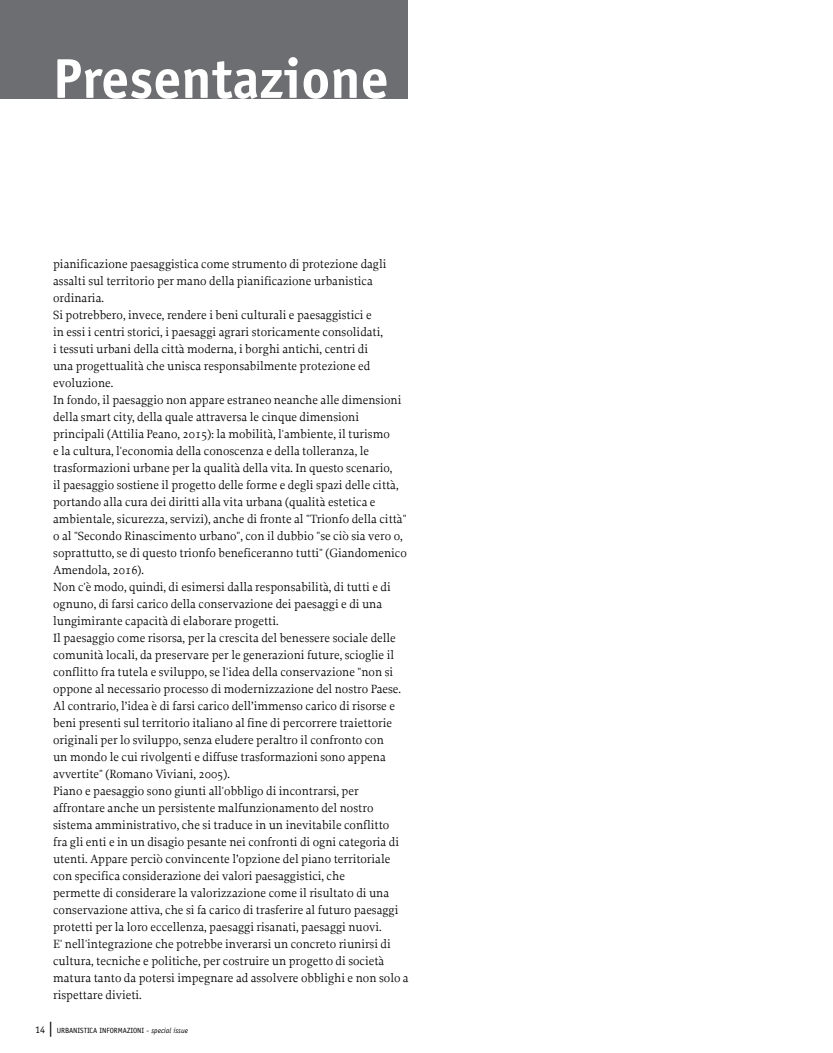
<style>
.page{position:relative;width:833px;height:1053px;background:#fff}
.page>*{position:absolute;margin:0;border:0;box-sizing:border-box;transform-origin:0 0}
.t1{font:700 56.25px "Officina Sans Std";color:#fff}
.t2{font:12.5px/17px "Proforma";color:#000}
.t3{font:7.5px "Officina Sans Std";color:#000}
.s1{font-size:10px}
.s2{font-size:15px}
.s3{font-style:italic}
</style>
<div class="page">
<div style="left:0;top:0;width:407px;height:98px;background:#6d6e71"></div>
<p class="t1" style="left:53px;top:44px;width:337px">Presentazione</p>
<p class="t2" style="left:53px;top:255px;width:357px">pianificazione paesaggistica come strumento di protezione dagli assalti sul territorio per mano della pianificazione urbanistica ordinaria.<br>Si potrebbero, invece, rendere i beni culturali e paesaggistici e<br>in essi i centri storici, i paesaggi agrari storicamente consolidati,<br>i tessuti urbani della città moderna, i borghi antichi, centri di<br>una progettualità che unisca responsabilmente protezione ed evoluzione.<br>In fondo, il paesaggio non appare estraneo neanche alle dimensioni della smart city, della quale attraversa le cinque dimensioni principali (Attilia Peano, 2015): la mobilità, l'ambiente, il turismo<br>e la cultura, l'economia della conoscenza e della tolleranza, le trasformazioni urbane per la qualità della vita. In questo scenario,<br>il paesaggio sostiene il progetto delle forme e degli spazi delle città, portando alla cura dei diritti alla vita urbana (qualità estetica e ambientale, sicurezza, servizi), anche di fronte al "Trionfo della città" o al "Secondo Rinascimento urbano", con il dubbio "se ciò sia vero o, soprattutto, se di questo trionfo beneficeranno tutti" (Giandomenico Amendola, 2016).<br>Non c'è modo, quindi, di esimersi dalla responsabilità, di tutti e di ognuno, di farsi carico della conservazione dei paesaggi e di una lungimirante capacità di elaborare progetti.<br>Il paesaggio come risorsa, per la crescita del benessere sociale delle comunità locali, da preservare per le generazioni future, scioglie il conflitto fra tutela e sviluppo, se l'idea della conservazione "non si oppone al necessario processo di modernizzazione del nostro Paese.<br>Al contrario, l’idea è di farsi carico dell’immenso carico di risorse e beni presenti sul territorio italiano al fine di percorrere traiettorie originali per lo sviluppo, senza eludere peraltro il confronto con<br>un mondo le cui rivolgenti e diffuse trasformazioni sono appena avvertite" (Romano Viviani, 2005).<br>Piano e paesaggio sono giunti all'obbligo di incontrarsi, per affrontare anche un persistente malfunzionamento del nostro sistema amministrativo, che si traduce in un inevitabile conflitto<br>fra gli enti e in un disagio pesante nei confronti di ogni categoria di utenti. Appare perciò convincente l’opzione del piano territoriale con specifica considerazione dei valori paesaggistici, che<br>permette di considerare la valorizzazione come il risultato di una conservazione attiva, che si fa carico di trasferire al futuro paesaggi protetti per la loro eccellenza, paesaggi risanati, paesaggi nuovi.<br>E' nell'integrazione che potrebbe inverarsi un concreto riunirsi di cultura, tecniche e politiche, per costruire un progetto di società matura tanto da potersi impegnare ad assolvere obblighi e non solo a rispettare divieti.</p>
<p class="t3" style="left:35px;top:1026px;width:154px"><span class="s1">14</span> <span class="s2">|</span> URBANISTICA INFORMAZIONI - <span class="s3">special issue</span></p>
</div>
